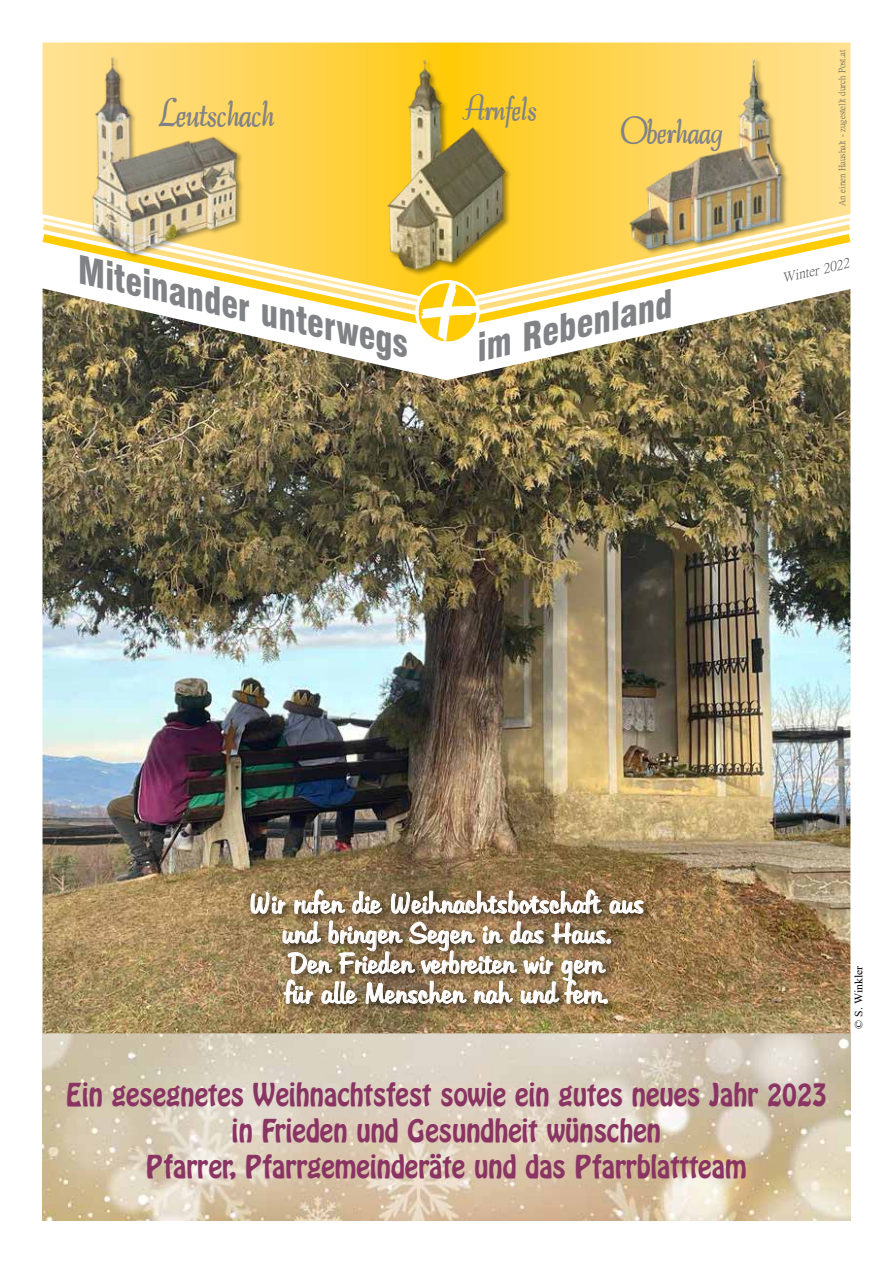
<style>
.page{position:relative;width:893px;height:1263px;background:#fff}
.page>*{position:absolute;margin:0;border:0;box-sizing:border-box;transform-origin:0 0}
.t1{font:italic 900 condensed 37.2px "Swiss 721 BT";color:#808285;scale:.93 1}
.t2{font:700 34.2px "Tango";color:#808285;scale:.94 1}
.t3{font:33px/36px "Holli DB Normal";color:#8a3463;text-align:center;scale:.93 1}
.t4{font:700 32.55px "Tango";color:#808285;scale:.94 1}
.t5{font:700 31.5px "Tango";color:#808285;scale:.93 1}
.t6{font:28.5px/30px "Tabitha";color:#fff;text-align:center;scale:.93 1}
.t7{font:italic 13.65px "P Ming Li U Ext B";color:#58595b;scale:1.05 1}
.t8{font:11.25px "Times New Roman";color:#000;scale:1.05 1}
.t9{font:9px "P Ming Li U";color:#58595b}
</style>
<div class="page">
<img style="left:43px;top:334px;width:807px;height:886px">
<svg style="left:43px;top:43px;width:807px;height:173px;background:#ffd659"></svg>
<svg style="left:42px;top:310px;width:809px;height:24px"></svg>
<svg style="left:42px;top:216px;width:809px;height:94px"></svg>
<img style="left:81px;top:55px;width:177px;height:203px">
<div style="left:387px;top:59px;width:126px;height:218px;background:#000;opacity:.5"></div>
<img style="left:369px;top:55px;width:153px;height:216px">
<img style="left:626px;top:51px;width:169px;height:202px">
<div style="left:415px;top:280px;width:65px;height:65px;background:#fff;border-radius:50%"></div>
<svg style="left:418px;top:283px;width:58px;height:59px"></svg>
<div style="left:246px;top:885px;width:408px;height:129px;background:#000;opacity:.75"></div>
<svg style="left:250px;top:861px;width:394px;height:156px;background:#967f5f"></svg>
<p class="t2" style="left:159px;top:82px;width:123px">Leutschach</p>
<p class="t5" style="left:462px;top:80px;width:80px">Arnfels</p>
<p class="t4" style="left:619px;top:102px;width:110px">Oberhaag</p>
<p class="t9" style="left:837px;top:206px;width:158px;rotate:-90deg">An einen Haushalt - zugestellt durch Post.at</p>
<p class="t1" style="left:86px;top:248px;width:365px;rotate:13deg">Miteinander unterwegs</p>
<p class="t7" style="left:781px;top:271px;width:66px;rotate:-13deg">Winter 2022</p>
<p class="t1" style="left:470px;top:327px;width:216px;rotate:-13deg">im Rebenland</p>
<p class="t6" style="left:249px;top:888px;width:426px">Wir rufen die Weihnachtsbotschaft aus und bringen Segen in das Haus.<br>Den Frieden verbreiten wir gern<br>für alle Menschen nah und fern.</p>
<p class="t3" style="left:66px;top:1076px;width:819px">Ein gesegnetes Weihnachtsfest sowie ein gutes neues Jahr 2023 in Frieden und Gesundheit wünschen<br>Pfarrer, Pfarrgemeinderäte und das Pfarrblattteam</p>
<p class="t8" style="left:851px;top:1029px;width:62px;rotate:-90deg">© S. Winkler</p>
</div>
